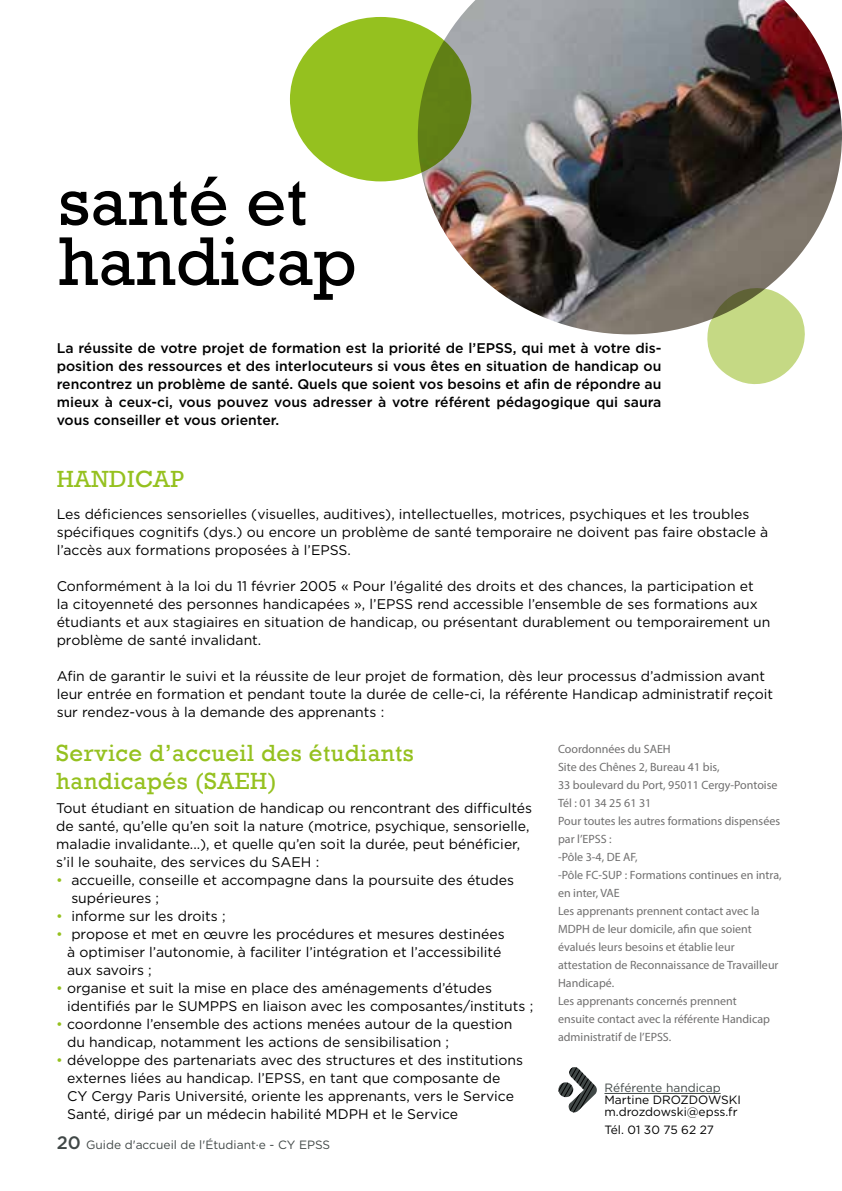
<style>
.page{position:relative;width:842px;height:1191px;background:#fff}
.page>*{position:absolute;margin:0;border:0;box-sizing:border-box;transform-origin:0 0}
.t1{font:70px/60px "Rockwell";color:#000}
.t2{font:24px/28px "Rockwell";letter-spacing:.02em;color:#95c11f}
.t3{font:14px/18px "Gotham";color:#000}
.t4{font:500 14px/18px "Gotham";color:#000;text-align:justify}
.t5{font:12px/18px "Myriad Pro";color:#706f6f}
.t6{font:12px "Gotham";color:#414847}
.t7{font:12px/12px "Gotham";color:#000}
.s1{color:#95c11f}
.s2{font-weight:500;font-size:18px}
</style>
<div class="page">
<svg style="left:707px;top:334px;width:98px;height:51px"></svg>
<hr style="left:604px;top:1093px;width:117px;height:1px;background:#414847">
<svg style="left:558px;top:1067px;width:39px;height:46px"></svg>
<img style="left:418px;top:0;width:424px;height:334px">
<svg style="left:290px;top:17px;width:181px;height:164px;background:#8ab41d"></svg>
<h1 class="t1" style="left:58px;top:172px;width:300px">santé et handicap</h1>
<p class="t4" style="left:57px;top:338px;width:606px">La réussite de votre projet de formation est la priorité de l’EPSS, qui met à votre dis&shy;position des ressources et des interlocuteurs si vous êtes en situation de handicap ou rencontrez un problème de santé. Quels que soient vos besoins et afin de répondre au mieux à ceux-ci, vous pouvez vous adresser à votre référent pédagogique qui saura vous conseiller et vous orienter.</p>
<h2 class="t2" style="left:57px;top:465px;width:129px">HANDICAP</h2>
<p class="t3" style="left:57px;top:505px;width:713px">Les déficiences sensorielles (visuelles, auditives), intellectuelles, motrices, psychiques et les troubles spécifiques cognitifs (dys.) ou encore un problème de santé temporaire ne doivent pas faire obstacle à l’accès aux formations proposées à l’EPSS.</p>
<p class="t3" style="left:57px;top:577px;width:715px">Conformément à la loi du 11 février 2005 « Pour l’égalité des droits et des chances, la participation et<br>la citoyenneté des personnes handicapées », l’EPSS rend accessible l’ensemble de ses formations aux étudiants et aux stagiaires en situation de handicap, ou présentant durablement ou temporairement un problème de santé invalidant.</p>
<p class="t3" style="left:57px;top:667px;width:718px">Afin de garantir le suivi et la réussite de leur projet de formation, dès leur processus d’admission avant leur entrée en formation et pendant toute la durée de celle-ci, la référente Handicap administratif reçoit sur rendez-vous à la demande des apprenants :</p>
<h2 class="t2" style="left:56px;top:739px;width:359px">Service d’accueil des étudiants handicapés (SAEH)</h2>
<p class="t3" style="left:56px;top:798px;width:477px">Tout étudiant en situation de handicap ou rencontrant des difficultés de santé, qu’elle qu’en soit la nature (motrice, psychique, sensorielle, maladie invalidante...), et quelle qu’en soit la durée, peut bénéficier, s’il le souhaite, des services du SAEH :</p>
<p class="t3" style="left:71px;top:870px;width:444px;text-indent:-15px"><span class="s1">•</span> accueille, conseille et accompagne dans la poursuite des études supérieures ;</p>
<p class="t3" style="left:56px;top:906px;width:171px"><span class="s1">•</span> informe sur les droits ;</p>
<p class="t3" style="left:67px;top:924px;width:439px;text-indent:-11px"><span class="s1">•</span> propose et met en œuvre les procédures et mesures destinées à optimiser l’autonomie, à faciliter l’intégration et l’accessibilité aux savoirs ;</p>
<p class="t3" style="left:67px;top:978px;width:468px;text-indent:-11px"><span class="s1">•</span> organise et suit la mise en place des aménagements d’études identifiés par le SUMPPS en liaison avec les composantes/instituts ;</p>
<p class="t3" style="left:67px;top:1014px;width:447px;text-indent:-11px"><span class="s1">•</span> coordonne l’ensemble des actions menées autour de la question du handicap, notamment les actions de sensibilisation ;</p>
<p class="t3" style="left:67px;top:1050px;width:458px;text-indent:-11px"><span class="s1">•</span> développe des partenariats avec des structures et des institutions externes liées au handicap. l’EPSS, en tant que composante de CY Cergy Paris Université, oriente les apprenants, vers le Service Santé, dirigé par un médecin habilité MDPH et le Service</p>
<p class="t6" style="left:57px;top:1136px;width:275px"><span class="s2">20</span> Guide d'accueil de l'Étudiant·e - CY EPSS</p>
<p class="t5" style="left:558px;top:740px;width:225px">Coordonnées du SAEH<br>Site des Chênes 2, Bureau 41 bis,<br>33 boulevard du Port, 95011 Cergy-Pontoise<br>Tél : 01 34 25 61 31<br>Pour toutes les autres formations dispensées par l’EPSS :<br>-Pôle 3-4, DE AF,<br>-Pôle FC-SUP : Formations continues en intra, en inter, VAE<br>Les apprenants prennent contact avec la<br>MDPH de leur domicile, afin que soient évalués leurs besoins et établie leur attestation de Reconnaissance de Travailleur<br>Handicapé.<br>Les apprenants concernés prennent<br>ensuite contact avec la référente Handicap administratif de l’EPSS.</p>
<p class="t6" style="left:604px;top:1080px;width:118px">Référente handicap</p>
<p class="t7" style="left:604px;top:1093px;width:138px">Martine DROZDOWSKI m.drozdowski@epss.fr</p>
<p class="t7" style="left:604px;top:1123px;width:111px">Tél. 01 30 75 62 27</p>
</div>
